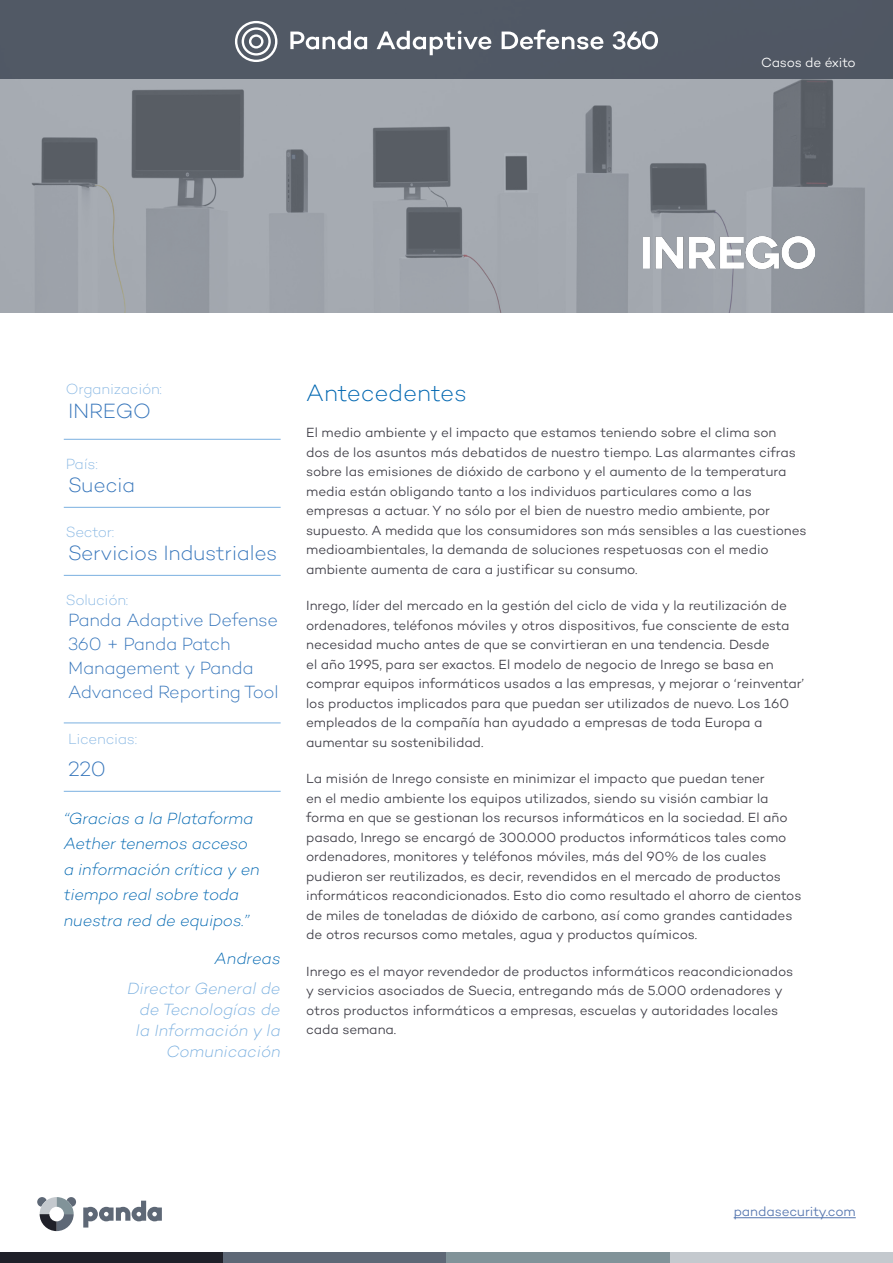
<style>
.page{position:relative;width:893px;height:1263px;background:#fff}
.page>*{position:absolute;margin:0;border:0;box-sizing:border-box;transform-origin:0 0}
.Titles{font:200 24px "Campton";letter-spacing:-.015em;color:#0167b1}
.Company_details{font:200 21px "Campton";letter-spacing:-.02em;color:#3474ba}
.Company_details-2{font:200 18px/24px "Campton";letter-spacing:-.015em;color:#3474ba}
.t1{font:italic 200 16.5px/25.5px "Campton";letter-spacing:-.015em;color:#0167b1}
.t2{font:italic 200 16.5px/21px "Campton";color:#7bb0e0;text-align:right}
.Company_details-3{font:200 15px "Campton";letter-spacing:-.02em;color:#8bb9e4}
.t3{font:300 13.5px/19.5px "Campton";letter-spacing:-.005em;color:#3f3e47}
.t4{font:300 13.5px "Campton";color:#5576af}
.t5{font:300 13.5px "Campton";letter-spacing:-.02em;color:#fff}
</style>
<div class="page">
<svg style="left:37px;top:1197px;width:39px;height:34px"></svg>
<svg style="left:83px;top:1201px;width:79px;height:26px"></svg>
<div style="left:223px;top:1252px;width:223px;height:11px;background:#5e6876"></div>
<div style="left:0;top:1252px;width:223px;height:11px;background:#1f2029"></div>
<div style="left:446px;top:1252px;width:224px;height:11px;background:#819399"></div>
<div style="left:670px;top:1252px;width:223px;height:11px;background:#c4c9ce"></div>
<hr style="left:734px;top:1217px;width:122px;height:1px;background:#5576af">
<svg style="left:0;top:79px;width:893px;height:234px;background:#969ba2"></svg>
<div style="left:0;top:0;width:893px;height:79px;background:#515965"></div>
<svg style="left:235px;top:21px;width:423px;height:41px"></svg>
<img style="left:644px;top:236px;width:170px;height:32px">
<hr style="left:64px;top:439px;width:217px;height:1px;background:#7bb0e0">
<hr style="left:64px;top:507px;width:217px;height:1px;background:#7bb0e0">
<hr style="left:64px;top:575px;width:217px;height:1px;background:#7bb0e0">
<hr style="left:64px;top:722px;width:217px;height:1px;background:#7bb0e0">
<hr style="left:64px;top:791px;width:217px;height:1px;background:#7bb0e0">
<p class="t5" style="left:761px;top:54px;width:96px">Casos de éxito</p>
<p class="Company_details-3" style="left:66px;top:380px;width:98px">Organización:</p>
<p class="Company_details" style="left:68px;top:397px;width:84px">INREGO</p>
<p class="Company_details-3" style="left:66px;top:455px;width:33px">País:</p>
<p class="Company_details" style="left:68px;top:472px;width:69px">Suecia</p>
<p class="Company_details-3" style="left:66px;top:523px;width:50px">Sector:</p>
<p class="Company_details" style="left:68px;top:540px;width:211px">Servicios Industriales</p>
<p class="Company_details-3" style="left:66px;top:591px;width:64px">Solución:</p>
<p class="Company_details-2" style="left:68px;top:608px;width:212px">Panda Adaptive Defense<br>360 + Panda Patch<br>Management y Panda<br>Advanced Reporting Tool</p>
<p class="Company_details-3" style="left:68px;top:730px;width:71px">Licencias:</p>
<p class="Company_details" style="left:68px;top:756px;width:39px">220</p>
<p class="t1" style="left:64px;top:805px;width:197px">“Gracias a la Plataforma<br>Aether tenemos acceso a información crítica y en tiempo real sobre toda nuestra red de equipos.”</p>
<p class="t1" style="left:215px;top:946px;width:68px">Andreas</p>
<p class="t2" style="left:127px;top:977px;width:155px">Director General de de Tecnologías de la Información y la<br>Comunicación</p>
<p class="Titles" style="left:306px;top:378px;width:162px">Antecedentes</p>
<p class="t3" style="left:306px;top:423px;width:502px">El medio ambiente y el impacto que estamos teniendo sobre el clima son<br>dos de los asuntos más debatidos de nuestro tiempo. Las alarmantes cifras sobre las emisiones de dióxido de carbono y el aumento de la temperatura media están obligando tanto a los individuos particulares como a las empresas a actuar. Y no sólo por el bien de nuestro medio ambiente, por supuesto. A medida que los consumidores son más sensibles a las cuestiones medioambientales, la demanda de soluciones respetuosas con el medio ambiente aumenta de cara a justificar su consumo.</p>
<p class="t3" style="left:306px;top:596px;width:500px">Inrego, líder del mercado en la gestión del ciclo de vida y la reutilización de ordenadores, teléfonos móviles y otros dispositivos, fue consciente de esta necesidad mucho antes de que se convirtieran en una tendencia. Desde<br>el año 1995, para ser exactos. El modelo de negocio de Inrego se basa en comprar equipos informáticos usados a las empresas, y mejorar o ‘reinventar’ los productos implicados para que puedan ser utilizados de nuevo. Los 160 empleados de la compañía han ayudado a empresas de toda Europa a aumentar su sostenibilidad.</p>
<p class="t3" style="left:306px;top:769px;width:497px">La misión de Inrego consiste en minimizar el impacto que puedan tener<br>en el medio ambiente los equipos utilizados, siendo su visión cambiar la forma en que se gestionan los recursos informáticos en la sociedad. El año pasado, Inrego se encargó de 300.000 productos informáticos tales como ordenadores, monitores y teléfonos móviles, más del 90% de los cuales pudieron ser reutilizados, es decir, revendidos en el mercado de productos informáticos reacondicionados. Esto dio como resultado el ahorro de cientos de miles de toneladas de dióxido de carbono, así como grandes cantidades de otros recursos como metales, agua y productos químicos.</p>
<p class="t3" style="left:306px;top:961px;width:489px">Inrego es el mayor revendedor de productos informáticos reacondicionados y servicios asociados de Suecia, entregando más de 5.000 ordenadores y otros productos informáticos a empresas, escuelas y autoridades locales cada semana.</p>
<p class="t4" style="left:734px;top:1203px;width:124px">pandasecurity.com</p>
</div>
